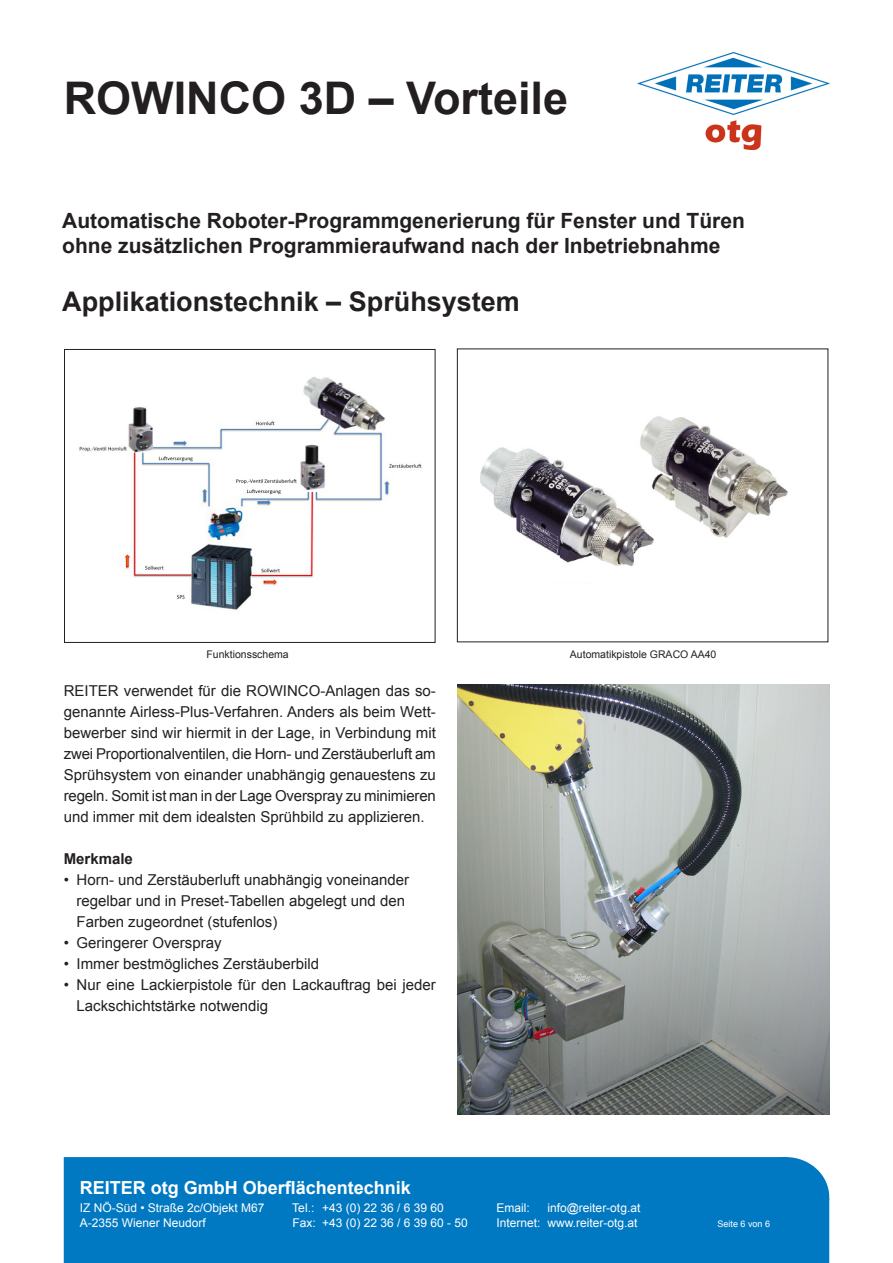
<style>
.page{position:relative;width:893px;height:1263px;background:#fff}
.page>*{position:absolute;margin:0;border:0;box-sizing:border-box;transform-origin:0 0}
.Titel_Produkt{font:700 45px "Arial";color:#231f20}
.Titel_Beschreibung{font:700 27px "Arial";color:#231f20}
.Titel_Beschreibung-2{font:700 21px/25.2px "Arial";color:#231f20}
.Adresse_fett{font:700 18px "Arial";color:#fff}
.Fließtext{font:15px/21px "Arial";color:#231f20;text-align:justify}
.Aufzählung{font:15px/21px "Arial";color:#231f20}
.Überschrift_10_pt{font:700 15px "Arial";color:#231f20}
.Adresse{font:12px "Arial";color:#fff}
.Bildunterschrift{font:10.5px "Arial";color:#231f20}
.Adresse-2{font:9px "Arial";color:#fff}
</style>
<div class="page">
<div style="left:64px;top:1158px;width:721px;height:104px;background:#0079c2"></div>
<div style="left:64px;top:1157px;width:722px;height:106px;border:2px solid #0079c2"></div>
<div style="left:743px;top:1158px;width:85px;height:79px;background:#0079c2;border-radius:50%"></div>
<div style="left:743px;top:1157px;width:86px;height:80px;border:2px solid #0079c2;border-radius:50%"></div>
<div style="left:765px;top:1200px;width:63px;height:63px;background:#0079c2"></div>
<img style="left:637px;top:53px;width:192px;height:96px">
<img style="left:79px;top:354px;width:378px;height:289px">
<img style="left:480px;top:405px;width:349px;height:186px">
<div style="left:550px;top:571px;width:49px;height:11px;background:#fff"></div>
<div style="left:699px;top:542px;width:91px;height:11px;background:#fff"></div>
<div style="left:64px;top:349px;width:371px;height:294px;border:1px solid #231f20"></div>
<img style="left:457px;top:685px;width:372px;height:429px">
<p class="Titel_Produkt" style="left:64px;top:68px;width:506px">ROWINCO 3D – Vorteile</p>
<p class="Titel_Beschreibung-2" style="left:62px;top:209px;width:684px">Automatische Roboter-Programmgenerierung für Fenster und Türen ohne zusätzlichen Programmieraufwand nach der Inbetriebnahme</p>
<p class="Titel_Beschreibung" style="left:62px;top:283px;width:459px">Applikationstechnik – Sprühsystem</p>
<p class="Bildunterschrift" style="left:207px;top:647px;width:84px">Funktionsschema</p>
<p class="Bildunterschrift" style="left:570px;top:647px;width:148px">Automatikpistole GRACO AA40</p>
<p class="Fließtext" style="left:64px;top:680px;width:374px">REITER verwendet für die ROWINCO-Anlagen das so&shy;genannte Airless-Plus-Verfahren. Anders als beim Wett&shy;bewerber sind wir hiermit in der Lage, in Verbindung mit zwei Proportionalventilen, die Horn- und Zerstäuberluft am Sprühsystem von einander unabhängig genauestens zu regeln. Somit ist man in der Lage Overspray zu minimieren und immer mit dem idealsten Sprühbild zu applizieren.</p>
<p class="Überschrift_10_pt" style="left:64px;top:848px;width:71px">Merkmale</p>
<p class="Aufzählung" style="left:76px;top:869px;width:334px;text-indent:-13px">• Horn- und Zerstäuberluft unabhängig voneinander regelbar und in Preset-Tabellen abgelegt und den<br>Farben zugeordnet (stufenlos)</p>
<p class="Aufzählung" style="left:64px;top:932px;width:159px">• Geringerer Overspray</p>
<p class="Aufzählung" style="left:64px;top:953px;width:257px">• Immer bestmögliches Zerstäuberbild</p>
<p class="Aufzählung" style="left:76px;top:974px;width:361px;text-indent:-13px">• Nur eine Lackierpistole für den Lackauftrag bei jeder<br>Lackschichtstärke notwendig</p>
<p class="Adresse_fett" style="left:80px;top:1175px;width:333px">REITER otg GmbH Oberflächentechnik</p>
<p class="Adresse" style="left:80px;top:1200px;width:186px">IZ NÖ-Süd • Straße 2c/Objekt M67</p>
<p class="Adresse" style="left:292px;top:1200px;width:153px">Tel.: +43 (0) 22 36 / 6 39 60</p>
<p class="Adresse" style="left:496px;top:1200px;width:35px">Email:</p>
<p class="Adresse" style="left:547px;top:1200px;width:94px">info@reiter-otg.at</p>
<p class="Adresse" style="left:80px;top:1215px;width:128px">A-2355 Wiener Neudorf</p>
<p class="Adresse" style="left:292px;top:1215px;width:177px">Fax: +43 (0) 22 36 / 6 39 60 - 50</p>
<p class="Adresse" style="left:496px;top:1215px;width:143px">Internet: www.reiter-otg.at</p>
<p class="Adresse-2" style="left:718px;top:1218px;width:54px">Seite 6 von 6</p>
</div>
